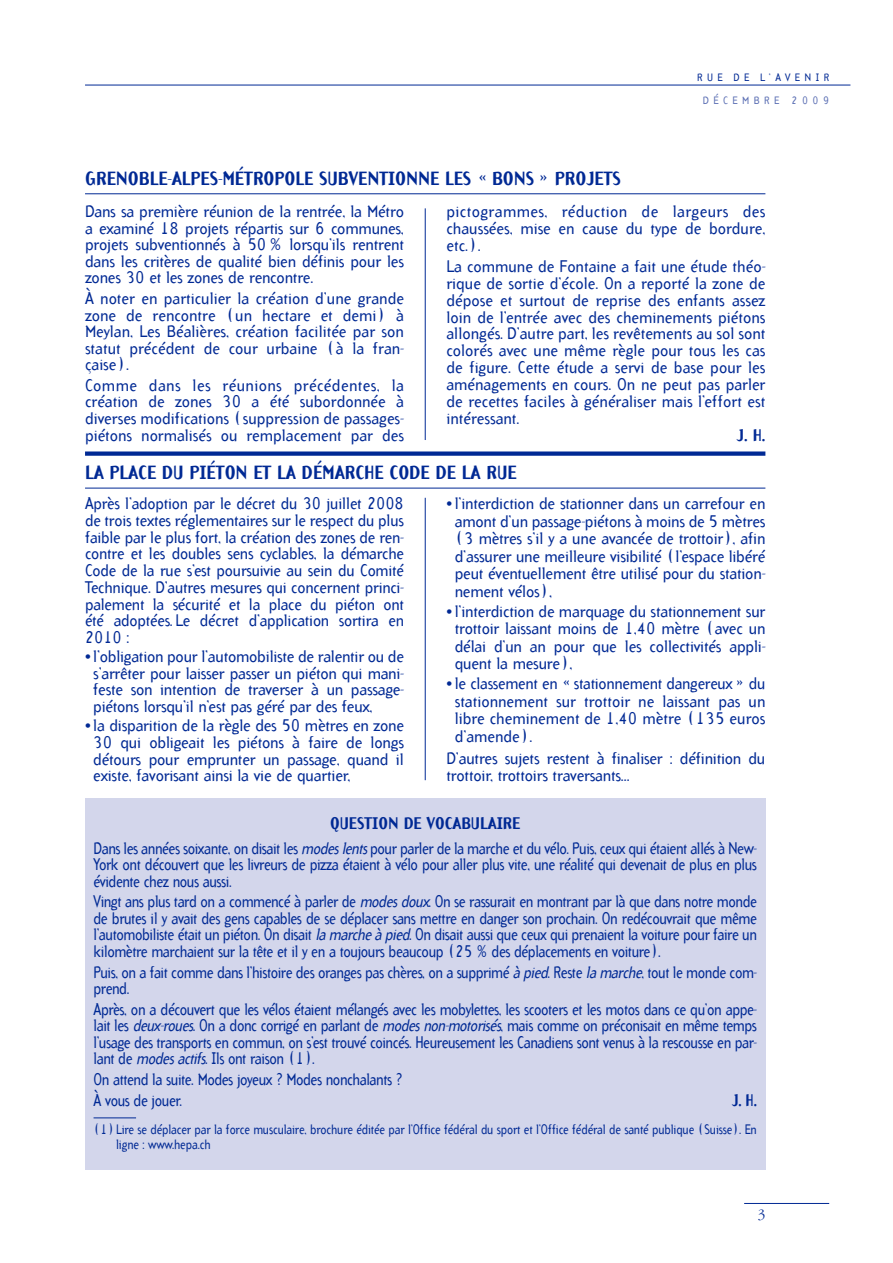
<style>
.page{position:relative;width:893px;height:1263px;background:#fff}
.page>*{position:absolute;margin:0;border:0;box-sizing:border-box;transform-origin:0 0}
.t1{font:700 18.75px "Arbitrary";color:#002994}
.t2{font:16.5px/16.8px "Arbitrary";letter-spacing:-.01em;color:#002994;text-align:justify}
.t3{font:16.5px/16.5px "Arbitrary";letter-spacing:-.01em;color:#002994;text-align:justify;scale:.9 1}
.t4{font:16.5px/16.5px "Arbitrary";letter-spacing:-.03em;color:#002994;scale:.9 1}
.t5{font:700 16.5px "Arbitrary";color:#002994}
.t6{font:700 16.5px "Arbitrary";color:#002994;scale:.9 1}
.t7{font:300 15px "Garamond";color:#002994}
.t8{font:13.5px/15px "Arbitrary";letter-spacing:-.01em;color:#002994;scale:.9 1}
.t9{font:10.5px "Arbitrary";letter-spacing:.425em;color:#002994}
.t10{font:10.5px "Arbitrary";letter-spacing:.425em;color:#5a6eb3}
.s1{font-family:"Times"}
.s2{font-weight:700}
.s3{font-style:italic}
</style>
<div class="page">
<hr style="left:85px;top:85px;width:765px;height:1px;background:#002994">
<hr style="left:744px;top:1203px;width:85px;height:1px;background:#002994">
<hr style="left:425px;top:208px;width:1px;height:232px;background:#002994">
<hr style="left:425px;top:498px;width:1px;height:282px;background:#002994">
<div style="left:85px;top:798px;width:680px;height:371px;background:#d3d6eb"></div>
<div style="left:85px;top:451px;width:680px;height:5px;background:#002994"></div>
<hr style="left:85px;top:194px;width:680px;height:1px;background:#002994">
<hr style="left:85px;top:488px;width:680px;height:1px;background:#002994">
<hr style="left:94px;top:1117px;width:42px;height:1px;background:#002994">
<p class="t1" style="left:85px;top:171px;width:537px">GRENOBLE-ALPES-MÉTROPOLE SUBVENTIONNE LES « BONS » PROJETS</p>
<p class="t9" style="left:697px;top:73px;width:133px">RUE DE L’AVENIR</p>
<p class="t10" style="left:703px;top:96px;width:128px">DÉCEMBRE 2009</p>
<p class="t2" style="left:85px;top:205px;width:320px">Dans sa première réunion de la rentrée, la Métro a examiné 18 projets répartis sur 6 communes, projets subventionnés à 50 % lorsqu’ils rentrent dans les critères de qualité bien définis pour les zones 30 et les zones de rencontre.</p>
<p class="t2" style="left:85px;top:292px;width:320px">À noter en particulier la création d’une grande zone de rencontre (un hectare et demi) à Meylan, Les Béalières, création facilitée par son statut précédent de cour urbaine (à la fran - çaise).</p>
<p class="t2" style="left:85px;top:378px;width:321px">Comme dans les réunions précédentes, la création de zones 30 a été subordonnée à diverses modifications (suppression de passages&shy;piétons normalisés ou remplacement par des</p>
<p class="t2" style="left:446px;top:205px;width:320px">pictogrammes, réduction de largeurs des chaussées, mise en cause du type de bordure, etc.).</p>
<p class="t2" style="left:446px;top:259px;width:321px">La commune de Fontaine a fait une étude théo&shy;rique de sortie d’école. On a reporté la zone de dépose et surtout de reprise des enfants assez loin de l’entrée avec des cheminements piétons allongés. D’autre part, les revêtements au sol sont colorés avec une même règle pour tous les cas de figure. Cette étude a servi de base pour les aménagements en cours. On ne peut pas parler de recettes faciles à généraliser mais l’effort est intéressant.</p>
<p class="t5" style="left:737px;top:428px;width:30px">J. H.</p>
<p class="t1" style="left:85px;top:466px;width:433px">LA PLACE DU PIÉTON ET LA DÉMARCHE CODE DE LA RUE</p>
<p class="t2" style="left:85px;top:496px;width:321px">Après l’adoption par le décret du 30 juillet 2008 de trois textes réglementaires sur le respect du plus faible par le plus fort, la création des zones de ren&shy;contre et les doubles sens cyclables, la démarche Code de la rue s’est poursuivie au sein du Comité Technique. D’autres mesures qui concernent princi&shy;palement la sécurité et la place du piéton ont été adoptées. Le décret d’application sortira en 2010 :</p>
<p class="t2" style="left:93px;top:649px;width:312px;text-indent:-8px"><span class="s1">•</span> l’obligation pour l’automobiliste de ralentir ou de s’arrêter pour laisser passer un piéton qui mani&shy;feste son intention de traverser à un passage&shy;piétons lorsqu’il n’est pas géré par des feux,</p>
<p class="t2" style="left:93px;top:718px;width:312px;text-indent:-8px"><span class="s1">•</span> la disparition de la règle des 50 mètres en zone 30 qui obligeait les piétons à faire de longs détours pour emprunter un passage, quand il existe, favorisant ainsi la vie de quartier,</p>
<p class="t2" style="left:455px;top:496px;width:312px;line-height:17.5px;text-indent:-8px"><span class="s1">•</span> l’interdiction de stationner dans un carrefour en amont d’un passage-piétons à moins de 5 mètres (3 mètres s’il y a une avancée de trottoir), afin d’assurer une meilleure visibilité (l’espace libéré peut éventuellement être utilisé pour du station&shy;nement vélos),</p>
<p class="t2" style="left:455px;top:604px;width:312px;line-height:17.5px;text-indent:-8px"><span class="s1">•</span> l’interdiction de marquage du stationnement sur trottoir laissant moins de 1,40 mètre (avec un délai d’un an pour que les collectivités appli&shy;quent la mesure),</p>
<p class="t2" style="left:455px;top:676px;width:312px;line-height:17.5px;text-indent:-8px"><span class="s1">•</span> le classement en « stationnement dangereux » du stationnement sur trottoir ne laissant pas un libre cheminement de 1,40 mètre (135 euros d’amende).</p>
<p class="t2" style="left:446px;top:751px;width:320px;line-height:17.5px">D’autres sujets restent à finaliser : définition du trottoir, trottoirs traversants…</p>
<p class="t4" style="left:94px;top:812px;width:739px;line-height:25px;text-align:center"><span class="s2">QUESTION DE VOCABULAIRE<br></span>Dans les années soixante, on disait les <span class="s3">modeslents</span>pour parler de la marche et du vélo. Puis, ceux qui étaient allés à New-</p>
<p class="t4" style="left:94px;top:858px;width:739px">York ont découvert que les livreurs de pizza étaient à vélo pour aller plus vite, une réalité qui devenait de plus en plus évidente chez nous aussi.</p>
<p class="t3" style="left:94px;top:895px;width:739px">Vingt ans plus tard on a commencé à parler de <span class="s3">modesdoux</span>. On se rassurait en montrant par là que dans notre monde de brutes il y avait des gens capables de se déplacer sans mettre en danger son prochain. On redécouvrait que même l’automobiliste était un piéton. On disait <span class="s3">la marche à pied</span>. On disait aussi que ceux qui prenaient la voiture pour faire un kilomètre marchaient sur la tête et il y en a toujours beaucoup (25 % des déplacements en voiture).</p>
<p class="t4" style="left:94px;top:965px;width:739px">Puis, on a fait comme dans l’histoire des oranges pas chères, on a supprimé <span class="s3">à pied</span>. Reste <span class="s3">la marche</span>, tout le monde com&shy;prend.</p>
<p class="t3" style="left:94px;top:1002px;width:739px">Après, on a découvert que les vélos étaient mélangés avec les mobylettes, les scooters et les motos dans ce qu’on appe&shy;lait les <span class="s3">deux-roues</span>. On a donc corrigé en parlant de <span class="s3">modesnon-motorisés</span>, mais comme on préconisait en même temps l’usage des transports en commun, on s’est trouvé coincés. Heureusement les Canadiens sont venus à la rescousse en par&shy;lant de <span class="s3">modesactifs</span>. Ils ont raison (1).</p>
<p class="t4" style="left:94px;top:1071px;width:345px;line-height:20.7px">On attend la suite. Modes joyeux ? Modes nonchalants ?<br>À vous de jouer.</p>
<p class="t6" style="left:732px;top:1094px;width:29px">J. H.</p>
<p class="t8" style="left:116px;top:1123px;width:713px;text-indent:-23px">(1) Lire se déplacer par la force musculaire, brochure éditée par l’Office fédéral du sport et l’Office fédéral de santé publique (Suisse). En ligne : www.hepa.ch</p>
<p class="t7" style="left:758px;top:1208px;width:9px">3</p>
</div>
